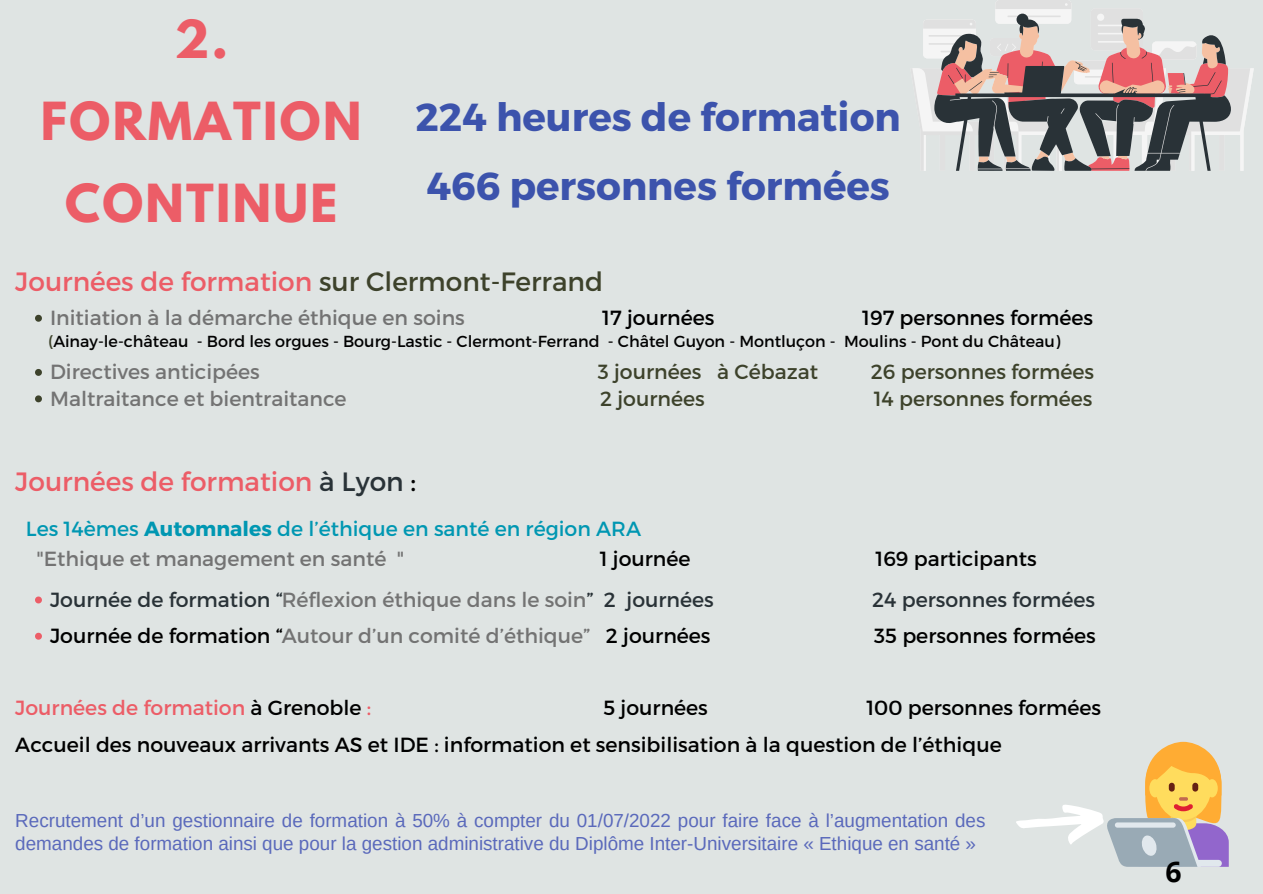
<style>
.page{position:relative;width:1263px;height:894px;background:#fff}
.page>*{position:absolute;margin:0;border:0;box-sizing:border-box;transform-origin:0 0}
.t1{font:700 46.5px/82.2px "League Spartan";letter-spacing:.05em;color:#ec5d67;text-align:center}
.t2{font:700 39px/68.7px "Montserrat";color:#3c53ac}
.t3{font:700 28.35px "Open Sans";color:#000}
.t4{font:26.4px "Montserrat";color:#ec5d67}
.t5{font:20.4px/36.2px "Montserrat";color:#000}
.t6{font:20.4px "Montserrat";color:#737373}
.t7{font:20.4px "Montserrat";color:#293237}
.t8{font:20.4px "Montserrat";color:#3d422b}
.t9{font:20.4px "Montserrat";color:#0097b2}
.t10{font:20.4px "Montserrat";color:#ec5d67}
.t11{font:20.4px "Montserrat";color:#010101}
.t12{font:18.9px/22.4px "Arimo";color:#5a69bb}
.t13{font:15.9px "Montserrat";color:#010101}
.s1{color:#3d422b}
.s2{color:#293237}
.s3{color:#000}
.s4{font-weight:700}
.s5{color:#737373}
</style>
<div class="page">
<div style="left:0;top:0;width:1263px;height:893px;background:#dfe4e3"></div>
<svg style="left:35px;top:315px;width:7px;height:6px"></svg>
<svg style="left:35px;top:369px;width:7px;height:7px"></svg>
<svg style="left:35px;top:395px;width:7px;height:7px"></svg>
<svg style="left:35px;top:596px;width:7px;height:7px"></svg>
<svg style="left:35px;top:632px;width:7px;height:7px"></svg>
<svg style="left:912px;top:3px;width:338px;height:168px"></svg>
<svg style="left:934px;top:14px;width:297px;height:157px"></svg>
<svg style="left:1016px;top:741px;width:213px;height:125px"></svg>
<p class="t1" style="left:41px;top:4px;width:322px">2.<br>FORMATION<br>CONTINUE</p>
<p class="t2" style="left:415px;top:81px;width:487px">224 heures de formation<br>466 personnes formées</p>
<h1 class="t4" style="left:15px;top:264px;width:589px">Journées de formation <span class="s1">sur Clermont-Ferrand</span></h1>
<p class="t6" style="left:50px;top:304px;width:416px">Initiation à la démarche éthique en soins</p>
<p class="t5" style="left:602px;top:298px;width:114px">17 journées</p>
<p class="t5" style="left:862px;top:298px;width:232px">197 personnes formées</p>
<h2 class="t13" style="left:48px;top:330px;width:1014px"><span class="s1">(</span>Ainay-le-château - Bord les orgues - Bourg-Lastic - Clermont-Ferrand - Châtel Guyon - Montluçon - Moulins - Pont du Château)</h2>
<h3 class="t6" style="left:50px;top:358px;width:211px">Directives anticipées</h3>
<h3 class="t8" style="left:598px;top:358px;width:222px">3 journées à Cébazat</h3>
<h3 class="t8" style="left:871px;top:358px;width:225px">26 personnes formées</h3>
<p class="t6" style="left:50px;top:385px;width:298px">Maltraitance et bientraitance</p>
<p class="t8" style="left:600px;top:385px;width:106px">2 journées</p>
<p class="t8" style="left:874px;top:385px;width:220px">14 personnes formées</p>
<p class="t4" style="left:15px;top:464px;width:402px">Journées de formation <span class="s2">à Lyon</span> <span class="s3">:</span></p>
<p class="t9" style="left:26px;top:515px;width:617px">Les 14èmes <span class="s4">Automnales</span> de l’éthique en santé en région ARA</p>
<p class="t6" style="left:36px;top:545px;width:369px">"Ethique et management en santé "</p>
<p class="t11" style="left:600px;top:545px;width:92px">1 journée</p>
<p class="t11" style="left:875px;top:545px;width:163px">169 participants</p>
<h3 class="t7" style="left:50px;top:586px;width:665px">Journée de formation “<span class="s5">Réflexion éthique dans le soin</span>” 2 journées</h3>
<h3 class="t7" style="left:872px;top:586px;width:224px">24 personnes formées</h3>
<h4 class="t5" style="left:50px;top:616px;width:662px">Journée de formation “<span class="s5">Autour d’un comité d’éthique”</span> 2 journées</h4>
<h4 class="t5" style="left:874px;top:616px;width:223px">35 personnes formées</h4>
<h4 class="t10" style="left:15px;top:694px;width:357px">Journées de formation <span class="s3">à Grenoble</span> :</h4>
<h4 class="t5" style="left:603px;top:688px;width:106px">5 journées</h4>
<h4 class="t5" style="left:15px;top:688px;width:1087px;text-indent:851px">100 personnes formées<br>Accueil des nouveaux arrivants AS et IDE : information et sensibilisation à la question de l’éthique</h4>
<h4 class="t12" style="left:15px;top:809px;width:972px">Recrutement d’un gestionnaire de formation à 50% à compter du 01/07/2022 pour faire face à l’augmentation des demandes de formation ainsi que pour la gestion administrative du Diplôme Inter-Universitaire « Ethique en santé »</h4>
<p class="t3" style="left:1165px;top:851px;width:18px">6</p>
</div>
